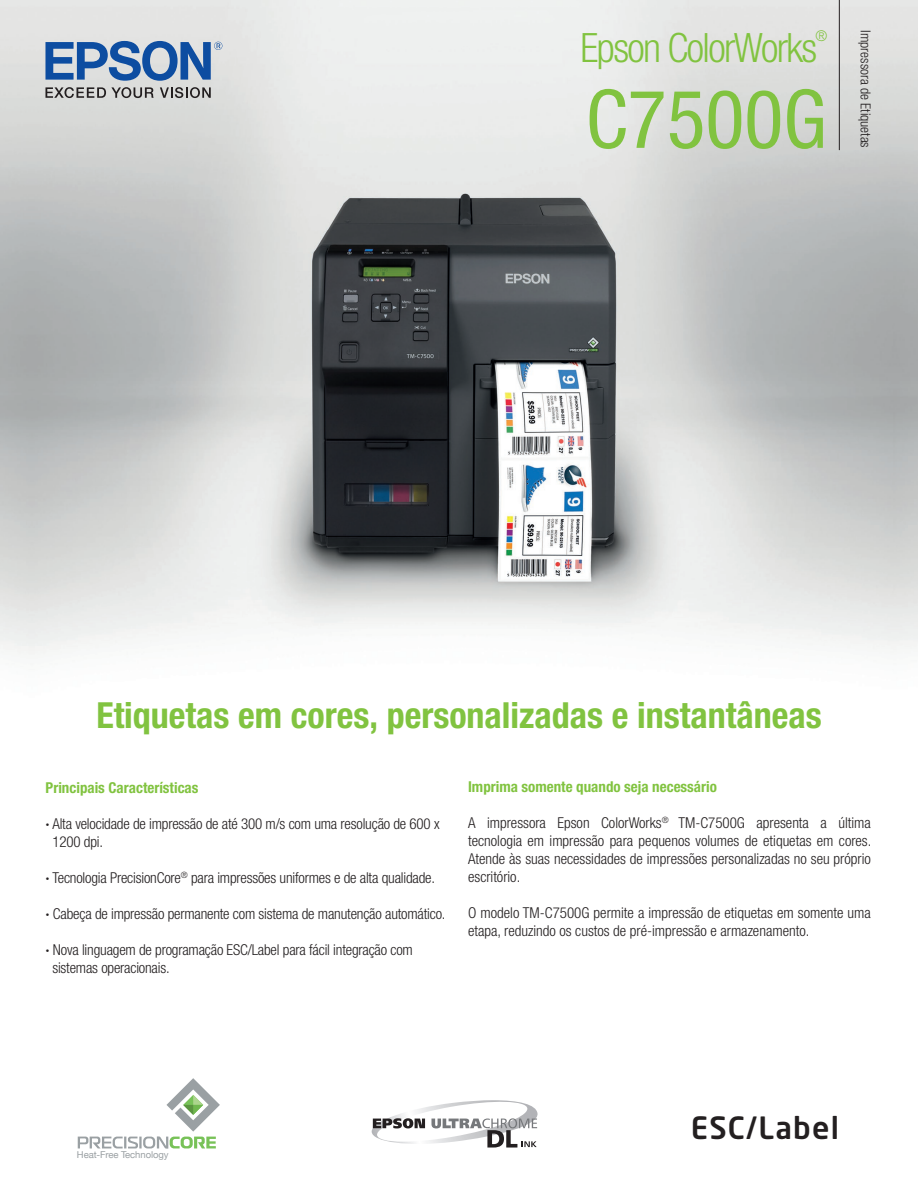
<style>
.page{position:relative;width:918px;height:1188px;background:#fff}
.page>*{position:absolute;margin:0;border:0;box-sizing:border-box;transform-origin:0 0}
.t1{font:condensed 81px "Helvetica Neue LT Std";color:#81c340}
.t2{font:300 condensed 40.5px "Helvetica Neue LT Std";letter-spacing:-.04em;color:#81c340}
.t3{font:700 condensed 36px "Helvetica Neue LT Std";color:#81c340}
.t4{font:500 30.3px "Neo Sans Std";letter-spacing:.04em;color:#231f20}
.t5{font:300 condensed 15px/18px "Helvetica Neue LT Std";letter-spacing:-.01em;color:#231f20}
.t6{font:700 condensed 15px "Helvetica Neue LT Std";color:#81c340}
.t7{font:300 condensed 14.85px "Helvetica Neue LT Std";color:#81c340}
.t8{font:300 condensed 13.8px "Helvetica Neue LT Std";color:#231f20}
.t9{font:9.45px "Helvetica Neue";letter-spacing:-.01em;color:#9aa0a3}
.s1{font-weight:700;font-stretch:normal}
</style>
<div class="page">
<img style="left:0;top:0;width:918px;height:1149px">
<svg style="left:45px;top:87px;width:109px;height:11px"></svg>
<svg style="left:160px;top:87px;width:51px;height:11px"></svg>
<svg style="left:45px;top:41px;width:177px;height:40px"></svg>
<hr style="left:839px;top:0;width:1px;height:150px;background:#231f20">
<svg style="left:371px;top:1099px;width:168px;height:49px"></svg>
<svg style="left:78px;top:1078px;width:142px;height:71px"></svg>
<h2 class="t2" style="left:581px;top:24px;width:238px">Epson ColorWorks</h2>
<p class="t7" style="left:816px;top:28px;width:13px">®</p>
<h1 class="t1" style="left:586px;top:72px;width:243px">C7500G</h1>
<p class="t8" style="left:874px;top:30px;width:119px;rotate:90deg">Impressora de Etiquetas</p>
<h3 class="t3" style="left:96px;top:693px;width:727px">Etiquetas em cores, personalizadas e instantâneas</h3>
<p class="t6" style="left:46px;top:779px;width:154px">Principais Características</p>
<p class="t5" style="left:52px;top:815px;width:389px;text-indent:-7px"><span class="s1">·</span> Alta velocidade de impressão de até 300 m/s com uma resolução de 600 x<br>1200 dpi.</p>
<p class="t5" style="left:46px;top:869px;width:391px"><span class="s1">·</span> Tecnologia PrecisionCore<sup>®</sup> para impressões uniformes e de alta qualidade.</p>
<p class="t5" style="left:46px;top:905px;width:401px"><span class="s1">·</span> Cabeça de impressão permanente com sistema de manutenção automático.</p>
<p class="t5" style="left:52px;top:941px;width:362px;text-indent:-7px"><span class="s1">·</span> Nova linguagem de programação ESC/Label para fácil integração com sistemas operacionais.</p>
<p class="t6" style="left:468px;top:777px;width:250px">Imprima somente quando seja necessário</p>
<p class="t5" style="left:468px;top:813px;width:405px;text-align:justify">A impressora Epson ColorWorks<sup>®</sup> TM-C7500G apresenta a última tecnologia em impressão para pequenos volumes de etiquetas em cores.<br>Atende às suas necessidades de impressões personalizadas no seu próprio escritório.</p>
<p class="t5" style="left:468px;top:903px;width:404px">O modelo TM-C7500G permite a impressão de etiquetas em somente uma etapa, reduzindo os custos de pré-impressão e armazenamento.</p>
<p class="t9" style="left:77px;top:1148px;width:93px">Heat-Free Technology</p>
<h3 class="t4" style="left:691px;top:1109px;width:150px">ESC/Label</h3>
</div>
